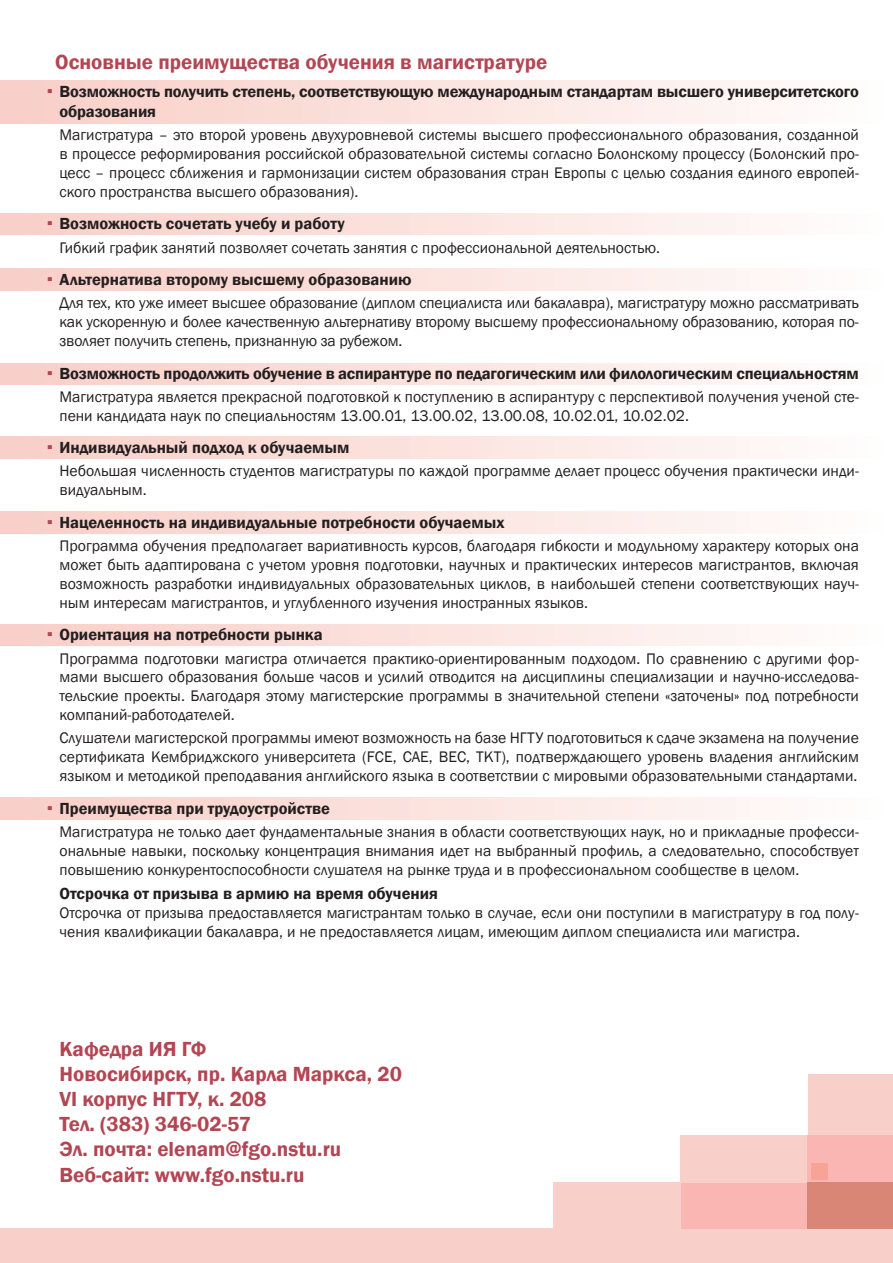
<style>
.page{position:relative;width:893px;height:1263px;background:#fff}
.page>*{position:absolute;margin:0;border:0;box-sizing:border-box;transform-origin:0 0}
.t1{font:600 21px/25.2px "Franklin Gothic";color:#b34653}
.t2{font:600 16.5px/19.8px "Franklin Gothic";color:#231f20}
.t3{font:15.75px/18.9px "Franklin Gothic";color:#231f20;text-align:justify}
.s1{font-weight:400;font-size:18px;color:#b34653}
</style>
<div class="page">
<div style="left:0;top:81px;width:893px;height:42px;background:linear-gradient(to right,#f9cdc5,#fefdfd)"></div>
<div style="left:0;top:214px;width:893px;height:21px;background:linear-gradient(to right,#f9cdc5,#fefdfd)"></div>
<div style="left:0;top:269px;width:893px;height:21px;background:linear-gradient(to right,#f9cdc5,#fefdfd)"></div>
<div style="left:0;top:363px;width:893px;height:21px;background:linear-gradient(to right,#f9cdc5,#fefdfd)"></div>
<div style="left:0;top:437px;width:893px;height:21px;background:linear-gradient(to right,#f9cdc5,#fefdfd)"></div>
<div style="left:0;top:512px;width:893px;height:21px;background:linear-gradient(to right,#f9cdc5,#fefdfd)"></div>
<div style="left:0;top:624px;width:893px;height:21px;background:linear-gradient(to right,#f9cdc5,#fefdfd)"></div>
<div style="left:0;top:798px;width:893px;height:21px;background:linear-gradient(to right,#f9cdc5,#fefdfd)"></div>
<div style="left:0;top:1229px;width:893px;height:34px;background:#f8cfc9"></div>
<div style="left:680px;top:1183px;width:128px;height:46px;background:#f9b6b2"></div>
<div style="left:808px;top:1074px;width:85px;height:61px;background:#f8cfc9"></div>
<div style="left:680px;top:1135px;width:128px;height:48px;background:#f8cfc9"></div>
<div style="left:553px;top:1183px;width:127px;height:46px;background:#f8cfc9"></div>
<div style="left:808px;top:1135px;width:85px;height:48px;background:#f9b6b2"></div>
<div style="left:808px;top:1183px;width:85px;height:46px;background:#da8676"></div>
<div style="left:811px;top:1164px;width:17px;height:16px;background:#f7a497"></div>
<h1 class="t1" style="left:55px;top:50px;width:494px">Основные преимущества обучения в магистратуре</h1>
<p class="t2" style="left:60px;top:82px;width:801px;text-indent:-13px"><span class="s1">▪</span> Возможность получить степень, соответствующую международным стандартам высшего университетского образования</p>
<p class="t3" style="left:60px;top:126px;width:801px">Магистратура – это второй уровень двухуровневой системы высшего профессионального образования, созданной в процессе реформирования российской образовательной системы согласно Болонскому процессу (Болонский про&shy;цесс – процесс сближения и гармонизации систем образования стран Европы с целью создания единого европей&shy;ского пространства высшего образования).</p>
<p class="t2" style="left:47px;top:214px;width:300px"><span class="s1">▪</span> Возможность сочетать учебу и работу</p>
<p class="t3" style="left:60px;top:238px;width:602px">Гибкий график занятий позволяет сочетать занятия с профессиональной деятельностью.</p>
<p class="t2" style="left:47px;top:270px;width:366px"><span class="s1">▪</span> Альтернатива второму высшему образованию</p>
<p class="t3" style="left:60px;top:294px;width:801px">Для тех, кто уже имеет высшее образование (диплом специалиста или бакалавра), магистратуру можно рассматривать как ускоренную и более качественную альтернативу второму высшему профессиональному образованию, которая по&shy;зволяет получить степень, признанную за рубежом.</p>
<p class="t2" style="left:47px;top:363px;width:814px"><span class="s1">▪</span> Возможность продолжить обучение в аспирантуре по педагогическим или филологическим специальностям</p>
<p class="t3" style="left:60px;top:387px;width:801px">Магистратура является прекрасной подготовкой к поступлению в аспирантуру с перспективой получения ученой сте&shy;пени кандидата наук по специальностям 13.00.01, 13.00.02, 13.00.08, 10.02.01, 10.02.02.</p>
<p class="t2" style="left:47px;top:438px;width:304px"><span class="s1">▪</span> Индивидуальный подход к обучаемым</p>
<p class="t3" style="left:60px;top:462px;width:801px">Небольшая численность студентов магистратуры по каждой программе делает процесс обучения практически инди&shy;видуальным.</p>
<p class="t2" style="left:47px;top:513px;width:459px"><span class="s1">▪</span> Нацеленность на индивидуальные потребности обучаемых</p>
<p class="t3" style="left:60px;top:537px;width:801px">Программа обучения предполагает вариативность курсов, благодаря гибкости и модульному характеру которых она может быть адаптирована с учетом уровня подготовки, научных и практических интересов магистрантов, включая возможность разработки индивидуальных образовательных циклов, в наибольшей степени соответствующих науч&shy;ным интересам магистрантов, и углубленного изучения иностранных языков.</p>
<p class="t2" style="left:47px;top:625px;width:277px"><span class="s1">▪</span> Ориентация на потребности рынка</p>
<p class="t3" style="left:60px;top:649px;width:801px">Программа подготовки магистра отличается практико-ориентированным подходом. По сравнению с другими фор&shy;мами высшего образования больше часов и усилий отводится на дисциплины специализации и научно-исследова&shy;тельские проекты. Благодаря этому магистерские программы в значительной степени «заточены» под потребности компаний-работодателей.</p>
<p class="t3" style="left:60px;top:729px;width:801px">Слушатели магистерской программы имеют возможность на базе НГТУ подготовиться к сдаче экзамена на получение сертификата Кембриджского университета (FCE, CAE, BEC, TKT), подтверждающего уровень владения английским языком и методикой преподавания английского языка в соответствии с мировыми образовательными стандартами.</p>
<p class="t2" style="left:47px;top:798px;width:285px"><span class="s1">▪</span> Преимущества при трудоустройстве</p>
<p class="t3" style="left:60px;top:822px;width:801px">Магистратура не только дает фундаментальные знания в области соответствующих наук, но и прикладные професси&shy;ональные навыки, поскольку концентрация внимания идет на выбранный профиль, а следовательно, способствует повышению конкурентоспособности слушателя на рынке труда и в профессиональном сообществе в целом.</p>
<p class="t2" style="left:60px;top:883px;width:380px">Отсрочка от призыва в армию на время обучения</p>
<p class="t3" style="left:60px;top:903px;width:801px">Отсрочка от призыва предоставляется магистрантам только в случае, если они поступили в магистратуру в год полу&shy;чения квалификации бакалавра, и не предоставляется лицам, имеющим диплом специалиста или магистра.</p>
<h1 class="t1" style="left:60px;top:1036px;width:344px">Кафедра ИЯ ГФ<br>Новосибирск, пр. Карла Маркса, 20<br>VI корпус НГТУ, к. 208<br>Тел. (383) 346-02-57<br>Эл. почта: elenam@fgo.nstu.ru<br>Веб-сайт: www.fgo.nstu.ru</h1>
</div>
